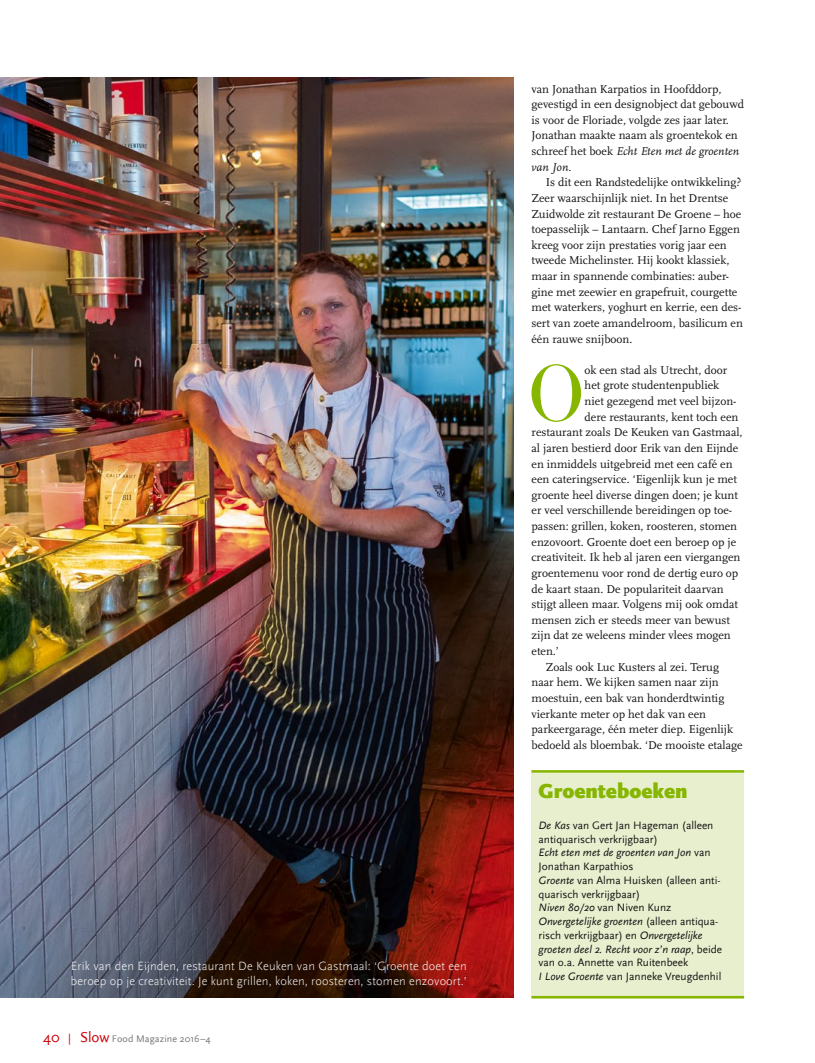
<style>
.page{position:relative;width:815px;height:1063px;background:#fff}
.page>*{position:absolute;margin:0;border:0;box-sizing:border-box;transform-origin:0 0}
.t1{font:78.5px "Bauer Bodoni Roman Os F";color:#87b600}
.t2{font:900 21.25px "Scala Sans";color:#87b600}
.t3{font:300 12.5px/14.4px "Scala Sans";letter-spacing:.01em;color:#fff}
.t4{font:11.88px/15.6px "Scala";color:#131211}
.t5{font:11.25px/13.8px "Scala Sans";color:#131211}
.t6{font:10px "Scala Sans";letter-spacing:.005em;color:#747473}
.s1{font-size:15px;color:#cc000a}
.s2{font-size:11.25px;color:#cc000a}
.s3{font-style:italic}
.s4{font-family:"Scala Sans"}
</style>
<div class="page">
<hr style="left:814px;top:639px;width:1px;height:424px;background:#e8e8e8">
<div style="left:532px;top:770px;width:212px;height:228px;background:#e6eecb"></div>
<hr style="left:531px;top:770px;width:213px;height:3px;background:#87b600">
<hr style="left:531px;top:996px;width:213px;height:2px;background:#87b600">
<img style="left:0;top:78px;width:514px;height:919px">
<p class="t3" style="left:71px;top:959px;width:398px">Erik van den Eijnden, restaurant De Keuken van Gastmaal: ‘Groente doet een beroep op je creativiteit. Je kunt grillen, koken, roosteren, stomen enzovoort.’</p>
<p class="t6" style="left:43px;top:1034px;width:169px"><span class="s1">40</span> <span class="s2">|</span> <span class="s1">Slow</span> Food Magazine 2016–4</p>
<p class="t4" style="left:531px;top:81px;width:214px">van Jonathan Karpatios in Hoofddorp, gevestigd in een designobject dat gebouwd is voor de Floriade, volgde zes jaar later.<br>Jonathan maakte naam als groentekok en schreef het boek <span class="s3">Echt Eten met de groenten van Jon</span><span class="s4">.</span></p>
<p class="t4" style="left:531px;top:175px;width:213px;text-indent:14px">Is dit een Randstedelijke ontwikkeling?<br>Zeer waarschijnlijk niet. In het Drentse Zuidwolde zit restaurant De Groene – hoe toepasselijk – Lantaarn. Chef Jarno Eggen kreeg voor zijn prestaties vorig jaar een tweede Michelinster. Hij kookt klassiek, maar in spannende combinaties: auber&shy;gine met zeewier en grapefruit, courgette met waterkers, yoghurt en kerrie, een des&shy;sert van zoete amandelroom, basilicum en één rauwe snijboon.</p>
<h1 class="t1" style="left:528px;top:347px;width:58px">O</h1>
<p class="t4" style="left:585px;top:362px;width:144px">ok een stad als Utrecht, door</p>
<p class="t4" style="left:585px;top:378px;width:136px">het grote studentenpubliek</p>
<p class="t4" style="left:585px;top:394px;width:153px">niet gezegend met veel bijzon-</p>
<p class="t4" style="left:585px;top:409px;width:155px">dere restaurants, kent toch een</p>
<p class="t4" style="left:532px;top:425px;width:213px">restaurant zoals De Keuken van Gastmaal,</p>
<p class="t4" style="left:532px;top:440px;width:208px">al jaren bestierd door Erik van den Eijnde</p>
<p class="t4" style="left:532px;top:456px;width:203px">en inmiddels uitgebreid met een café en</p>
<p class="t4" style="left:532px;top:472px;width:207px">een cateringservice. ‘Eigenlijk kun je met</p>
<p class="t4" style="left:532px;top:487px;width:208px">groente heel diverse dingen doen; je kunt</p>
<p class="t4" style="left:532px;top:503px;width:202px">er veel verschillende bereidingen op toe-</p>
<p class="t4" style="left:532px;top:519px;width:207px">passen: grillen, koken, roosteren, stomen</p>
<p class="t4" style="left:532px;top:534px;width:206px">enzovoort. Groente doet een beroep op je</p>
<p class="t4" style="left:532px;top:550px;width:210px">creativiteit. Ik heb al jaren een viergangen</p>
<p class="t4" style="left:532px;top:565px;width:208px">groentemenu voor rond de dertig euro op</p>
<p class="t4" style="left:532px;top:581px;width:194px">de kaart staan. De populariteit daarvan</p>
<p class="t4" style="left:532px;top:597px;width:208px">stijgt alleen maar. Volgens mij ook omdat</p>
<p class="t4" style="left:532px;top:612px;width:200px">mensen zich er steeds meer van bewust</p>
<p class="t4" style="left:532px;top:628px;width:201px">zijn dat ze weleens minder vlees mogen</p>
<p class="t4" style="left:532px;top:644px;width:29px">eten.’</p>
<p class="t4" style="left:546px;top:659px;width:175px">Zoals ook Luc Kusters al zei. Terug</p>
<p class="t4" style="left:532px;top:675px;width:189px">naar hem. We kijken samen naar zijn</p>
<p class="t4" style="left:532px;top:690px;width:194px">moestuin, een bak van honderdtwintig</p>
<p class="t4" style="left:532px;top:706px;width:176px">vierkante meter op het dak van een</p>
<p class="t4" style="left:532px;top:722px;width:203px">parkeergarage, één meter diep. Eigenlijk</p>
<p class="t4" style="left:532px;top:737px;width:213px">bedoeld als bloembak. ‘De mooiste etalage</p>
<h2 class="t2" style="left:539px;top:779px;width:151px">Groenteboeken</h2>
<p class="t5" style="left:539px;top:819px;width:185px"><span class="s3">De Kas</span> van Gert Jan Hageman (alleen antiquarisch verkrijgbaar)<br><span class="s3">Echt eten met de groenten van Jon</span> van Jonathan Karpathios<br><span class="s3">Groente</span> van Alma Huisken (alleen anti&shy;quarisch verkrijgbaar)<br><span class="s3">Niven 80/20</span> van Niven Kunz <span class="s3">Onvergetelijke groenten</span> (alleen antiqua&shy;risch verkrijgbaar) en <span class="s3">Onvergetelijke groeten deel 2. Recht voor z’n raap</span>, beide van o.a. Annette van Ruitenbeek<br><span class="s3">I Love Groente</span> van Janneke Vreugdenhil</p>
</div>
